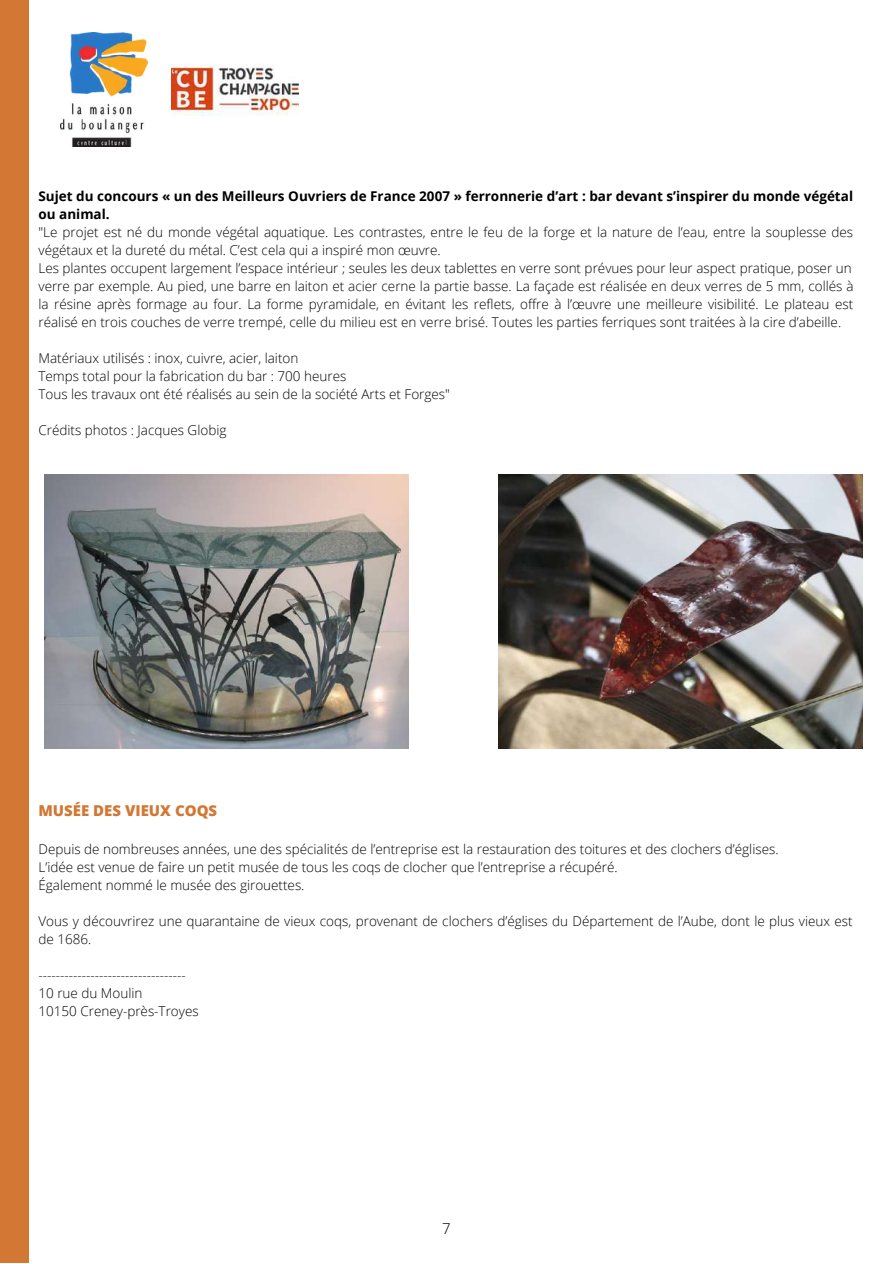
<style>
.page{position:relative;width:893px;height:1264px;background:#fff}
.page>*{position:absolute;margin:0;border:0;box-sizing:border-box;transform-origin:0 0}
.t1{font:800 15px "Open Sans";color:#d37834}
.t2{font:300 15px "Open Sans";color:#000}
.t3{font:300 13.5px/18px "Open Sans";color:#000}
.t4{font:700 13.5px/18px "Open Sans";color:#000}
</style>
<div class="page">
<img style="left:60px;top:32px;width:87px;height:115px">
<img style="left:171px;top:63px;width:127px;height:53px">
<div style="left:0;top:0;width:29px;height:1262px;background:#d37834"></div>
<img style="left:44px;top:475px;width:365px;height:273px">
<img style="left:498px;top:475px;width:364px;height:273px">
<p class="t4" style="left:38px;top:186px;width:816px">Sujet du concours « un des Meilleurs Ouvriers de France 2007 » ferronnerie d’art : bar devant s’inspirer du monde végétal ou animal.</p>
<p class="t3" style="left:38px;top:222px;width:816px">"Le projet est né du monde végétal aquatique. Les contrastes, entre le feu de la forge et la nature de l’eau, entre la souplesse des végétaux et la dureté du métal. C’est cela qui a inspiré mon œuvre.<br>Les plantes occupent largement l’espace intérieur ; seules les deux tablettes en verre sont prévues pour leur aspect pratique, poser un verre par exemple. Au pied, une barre en laiton et acier cerne la partie basse. La façade est réalisée en deux verres de 5 mm, collés à la résine après formage au four. La forme pyramidale, en évitant les reflets, offre à l’œuvre une meilleure visibilité. Le plateau est réalisé en trois couches de verre trempé, celle du milieu est en verre brisé. Toutes les parties ferriques sont traitées à la cire d’abeille.</p>
<p class="t3" style="left:38px;top:348px;width:413px">Matériaux utilisés : inox, cuivre, acier, laiton<br>Temps total pour la fabrication du bar : 700 heures<br>Tous les travaux ont été réalisés au sein de la société Arts et Forges"</p>
<p class="t3" style="left:38px;top:420px;width:189px">Crédits photos : Jacques Globig</p>
<p class="t1" style="left:38px;top:800px;width:180px">MUSÉE DES VIEUX COQS</p>
<p class="t3" style="left:38px;top:840px;width:741px">Depuis de nombreuses années, une des spécialités de l’entreprise est la restauration des toitures et des clochers d’églises.<br>L’idée est venue de faire un petit musée de tous les coqs de clocher que l’entreprise a récupéré.<br>Également nommé le musée des girouettes.</p>
<p class="t3" style="left:38px;top:912px;width:815px">Vous y découvrirez une quarantaine de vieux coqs, provenant de clochers d’églises du Département de l’Aube, dont le plus vieux est de 1686.</p>
<p class="t3" style="left:38px;top:966px;width:162px">----------------------------------<br>10 rue du Moulin<br>10150 Creney-près-Troyes</p>
<p class="t2" style="left:442px;top:1217px;width:10px">7</p>
</div>
